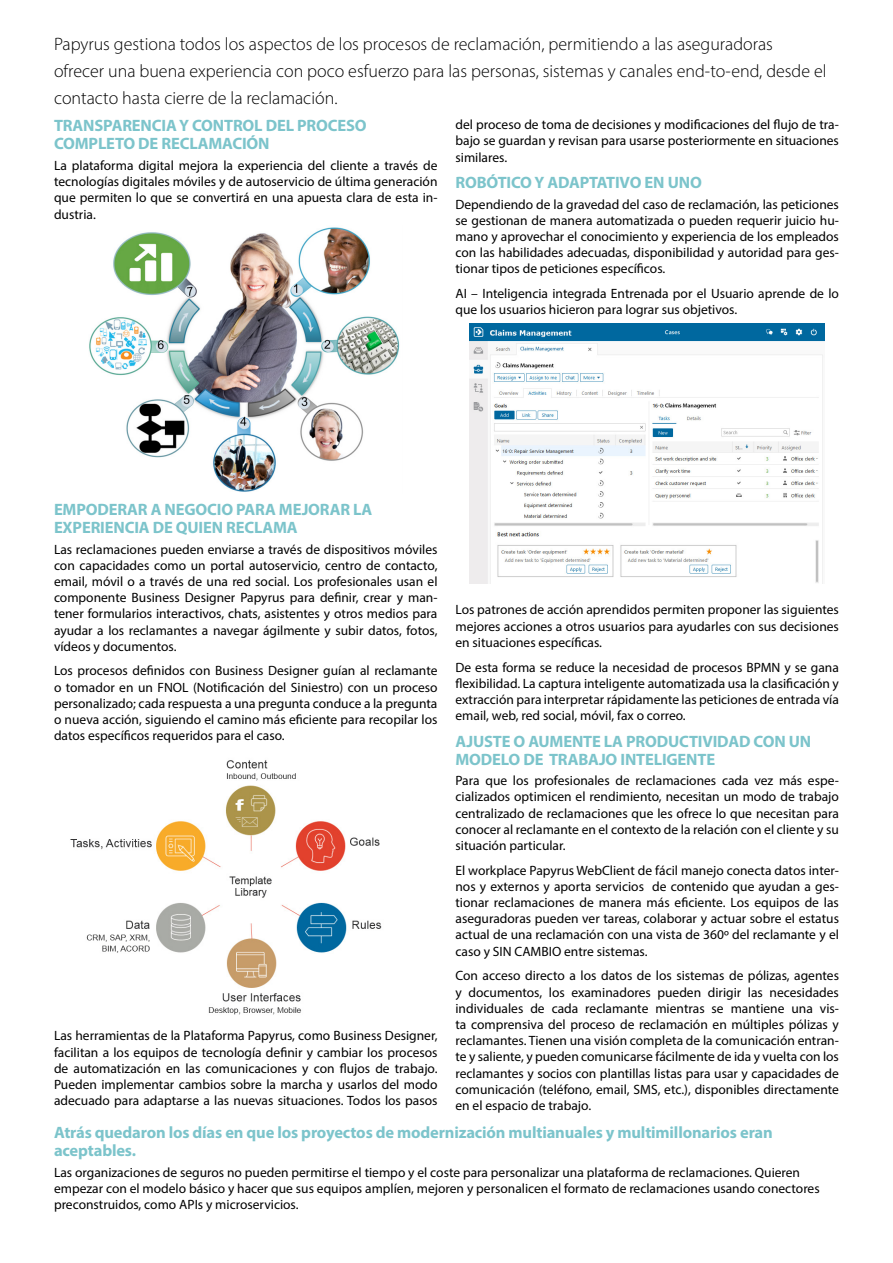
<style>
.page{position:relative;width:893px;height:1263px;background:#fff}
.page>*{position:absolute;margin:0;border:0;box-sizing:border-box;transform-origin:0 0}
.t1{font:300 18px/27px "Myriad Pro";color:#000}
.t2{font:700 16.5px/18px "Myriad Pro";letter-spacing:-.01em;color:#7cc4cb}
.t3{font:13.5px/16.2px "Myriad Pro";color:#000;text-align:justify}
</style>
<div class="page">
<img style="left:89px;top:227px;width:311px;height:265px">
<img style="left:470px;top:323px;width:354px;height:260px">
<img style="left:70px;top:760px;width:312px;height:255px">
<p class="t1" style="left:54px;top:31px;width:774px">Papyrus gestiona todos los aspectos de los procesos de reclamación, permitiendo a las aseguradoras ofrecer una buena experiencia con poco esfuerzo para las personas, sistemas y canales end-to-end, desde el contacto hasta cierre de la reclamación.</p>
<p class="t2" style="left:54px;top:116px;width:314px">TRANSPARENCIA Y CONTROL DEL PROCESO<br>COMPLETO DE RECLAMACIÓN</p>
<p class="t3" style="left:54px;top:157px;width:385px">La plataforma digital mejora la experiencia del cliente a través de tecnologías digitales móviles y de autoservicio de última generación que permiten lo que se convertirá en una apuesta clara de esta in&shy;dustria.</p>
<p class="t3" style="left:455px;top:116px;width:385px">del proceso de toma de decisiones y modificaciones del flujo de tra&shy;bajo se guardan y revisan para usarse posteriormente en situaciones similares.</p>
<p class="t2" style="left:455px;top:173px;width:248px">ROBÓTICO Y ADAPTATIVO EN UNO</p>
<p class="t3" style="left:455px;top:196px;width:385px">Dependiendo de la gravedad del caso de reclamación, las peticiones se gestionan de manera automatizada o pueden requerir juicio hu&shy;mano y aprovechar el conocimiento y experiencia de los empleados con las habilidades adecuadas, disponibilidad y autoridad para ges&shy;tionar tipos de peticiones específicos.</p>
<p class="t3" style="left:455px;top:285px;width:385px">AI – Inteligencia integrada Entrenada por el Usuario aprende de lo que los usuarios hicieron para lograr sus objetivos.</p>
<p class="t2" style="left:54px;top:500px;width:320px">EMPODERAR A NEGOCIO PARA MEJORAR LA<br>EXPERIENCIA DE QUIEN RECLAMA</p>
<p class="t3" style="left:54px;top:541px;width:385px">Las reclamaciones pueden enviarse a través de dispositivos móviles con capacidades como un portal autoservicio, centro de contacto, email, móvil o a través de una red social. Los profesionales usan el componente Business Designer Papyrus para definir, crear y man&shy;tener formularios interactivos, chats, asistentes y otros medios para ayudar a los reclamantes a navegar ágilmente y subir datos, fotos, vídeos y documentos.</p>
<p class="t3" style="left:54px;top:663px;width:385px">Los procesos definidos con Business Designer guían al reclamante o tomador en un FNOL (Notificación del Siniestro) con un proceso personalizado; cada respuesta a una pregunta conduce a la pregunta o nueva acción, siguiendo el camino más eficiente para recopilar los datos específicos requeridos para el caso.</p>
<p class="t3" style="left:54px;top:1027px;width:385px">Las herramientas de la Plataforma Papyrus, como Business Designer, facilitan a los equipos de tecnología definir y cambiar los procesos de automatización en las comunicaciones y con flujos de trabajo.<br>Pueden implementar cambios sobre la marcha y usarlos del modo adecuado para adaptarse a las nuevas situaciones. Todos los pasos</p>
<p class="t3" style="left:455px;top:602px;width:385px">Los patrones de acción aprendidos permiten proponer las siguientes mejores acciones a otros usuarios para ayudarles con sus decisiones en situaciones específicas.</p>
<p class="t3" style="left:455px;top:659px;width:385px">De esta forma se reduce la necesidad de procesos BPMN y se gana flexibilidad. La captura inteligente automatizada usa la clasificación y extracción para interpretar rápidamente las peticiones de entrada vía email, web, red social, móvil, fax o correo.</p>
<p class="t2" style="left:455px;top:731px;width:357px">AJUSTE O AUMENTE LA PRODUCTIVIDAD CON UN<br>MODELO DE TRABAJO INTELIGENTE</p>
<p class="t3" style="left:455px;top:772px;width:385px">Para que los profesionales de reclamaciones cada vez más espe&shy;cializados optimicen el rendimiento, necesitan un modo de trabajo centralizado de reclamaciones que les ofrece lo que necesitan para conocer al reclamante en el contexto de la relación con el cliente y su situación particular.</p>
<p class="t3" style="left:455px;top:862px;width:385px">El workplace Papyrus WebClient de fácil manejo conecta datos inter&shy;nos y externos y aporta servicios de contenido que ayudan a ges&shy;tionar reclamaciones de manera más eficiente. Los equipos de las aseguradoras pueden ver tareas, colaborar y actuar sobre el estatus actual de una reclamación con una vista de 360º del reclamante y el caso y SIN CAMBIO entre sistemas.</p>
<p class="t3" style="left:455px;top:967px;width:385px">Con acceso directo a los datos de los sistemas de pólizas, agentes y documentos, los examinadores pueden dirigir las necesidades individuales de cada reclamante mientras se mantiene una vis&shy;ta comprensiva del proceso de reclamación en múltiples pólizas y reclamantes. Tienen una visión completa de la comunicación entran&shy;te y saliente, y pueden comunicarse fácilmente de ida y vuelta con los reclamantes y socios con plantillas listas para usar y capacidades de comunicación (teléfono, email, SMS, etc.), disponibles directamente en el espacio de trabajo.</p>
<p class="t2" style="left:54px;top:1123px;width:720px">Atrás quedaron los días en que los proyectos de modernización multianuales y multimillonarios eran aceptables.</p>
<p class="t3" style="left:54px;top:1164px;width:767px;text-align:left">Las organizaciones de seguros no pueden permitirse el tiempo y el coste para personalizar una plataforma de reclamaciones. Quieren empezar con el modelo básico y hacer que sus equipos amplíen, mejoren y personalicen el formato de reclamaciones usando conectores preconstruidos, como APIs y microservicios.</p>
</div>
